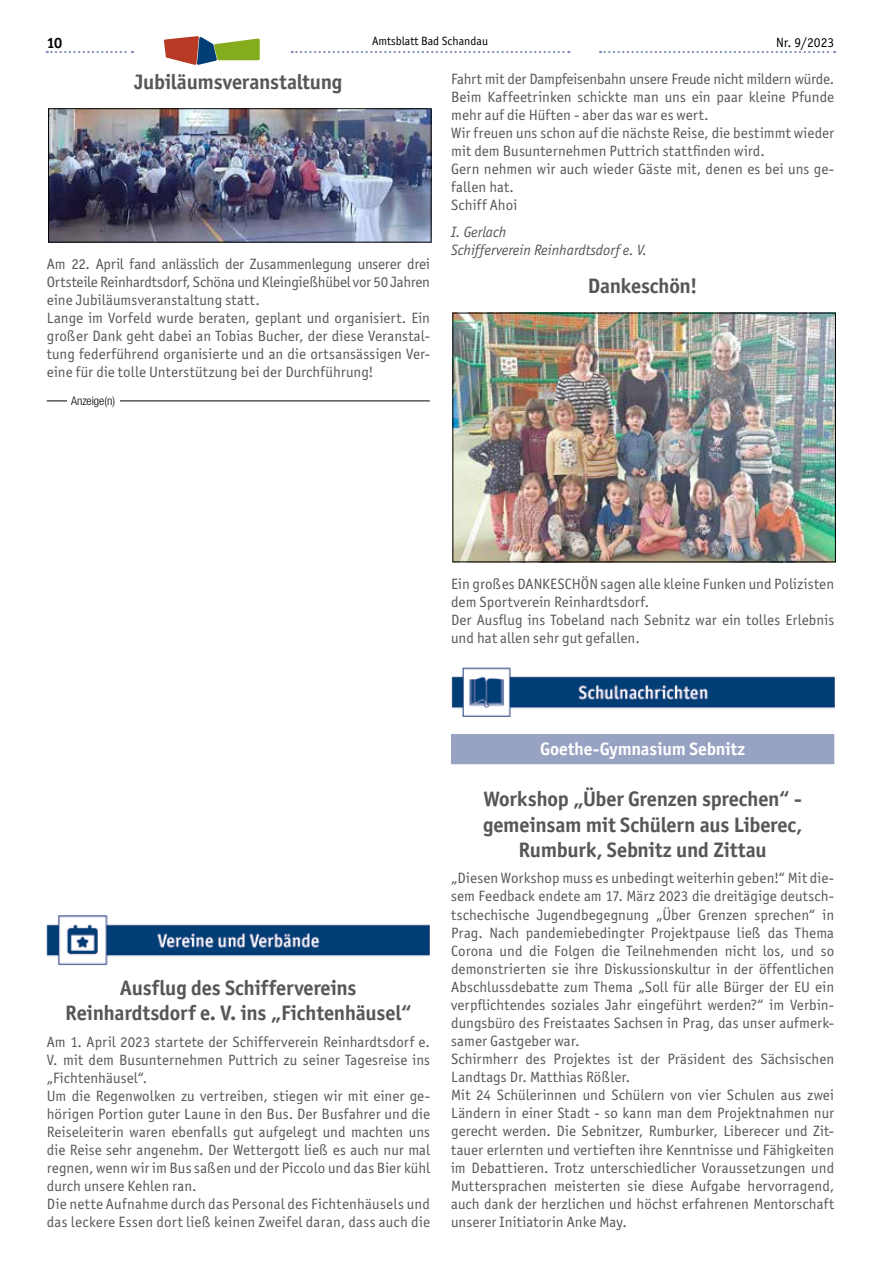
<style>
.page{position:relative;width:881px;height:1263px;background:#fff}
.page>*{position:absolute;margin:0;border:0;box-sizing:border-box;transform-origin:0 0}
.t1{font:700 21px/25.2px "Officina San ITC";letter-spacing:-.01em;color:#575756;text-align:center}
.t2{font:700 18px "Officina San ITC";letter-spacing:-.005em;color:#fff}
.t3{font:15px/18.1px "Officina San ITC";letter-spacing:.005em;color:#575756}
.t4{font:italic 15px/18px "Officina San ITC";color:#575756}
.t5{font:700 15px "Officina San ITC";color:#000}
.t6{font:13.5px "Officina San ITC";color:#000}
.t7{font:12px "Officina San ITC";color:#000}
.t8{font:300 condensed 12px "Helvetica Neue LT";color:#000}
</style>
<div class="page">
<svg style="left:291px;top:51px;width:278px;height:2px"></svg>
<svg style="left:47px;top:51px;width:86px;height:2px"></svg>
<svg style="left:600px;top:51px;width:234px;height:2px"></svg>
<svg style="left:164px;top:36px;width:95px;height:29px"></svg>
<img style="left:454px;top:315px;width:379px;height:245px">
<img style="left:451px;top:667px;width:382px;height:50px">
<div style="left:451px;top:734px;width:382px;height:30px;background:#98a2c3"></div>
<img style="left:50px;top:110px;width:379px;height:130px">
<div style="left:48px;top:108px;width:383px;height:134px;border:1px solid #000"></div>
<hr style="left:47px;top:401px;width:382px;height:1px;background:#000">
<div style="left:67px;top:397px;width:52px;height:6px;background:#fff"></div>
<img style="left:47px;top:915px;width:382px;height:50px">
<p class="t5" style="left:47px;top:34px;width:17px">10</p>
<p class="t7" style="left:372px;top:34px;width:117px">Amtsblatt Bad Schandau</p>
<p class="t6" style="left:775px;top:34px;width:60px">Nr. 9/2023</p>
<p class="t3" style="left:451px;top:70px;width:384px">Fahrt mit der Dampfeisenbahn unsere Freude nicht mildern würde.<br>Beim Kaffeetrinken schickte man uns ein paar kleine Pfunde mehr auf die Hüften - aber das war es wert.<br>Wir freuen uns schon auf die nächste Reise, die bestimmt wieder mit dem Busunternehmen Puttrich stattfinden wird.<br>Gern nehmen wir auch wieder Gäste mit, denen es bei uns ge&shy;fallen hat.<br>Schiff Ahoi</p>
<p class="t4" style="left:451px;top:223px;width:198px">I. Gerlach<br>Schifferverein Reinhardtsdorf e. V.</p>
<h1 class="t1" style="left:587px;top:273px;width:111px">Dankeschön!</h1>
<h1 class="t1" style="left:134px;top:69px;width:209px">Jubiläumsveranstaltung</h1>
<p class="t3" style="left:47px;top:255px;width:384px">Am 22. April fand anlässlich der Zusammenlegung unserer drei Ortsteile Reinhardtsdorf, Schöna und Kleingießhübel vor 50 Jahren eine Jubiläumsveranstaltung statt.<br>Lange im Vorfeld wurde beraten, geplant und organisiert. Ein großer Dank geht dabei an Tobias Bucher, der diese Veranstal&shy;tung federführend organisierte und an die ortsansässigen Ver&shy;eine für die tolle Unterstützung bei der Durchführung!</p>
<p class="t8" style="left:71px;top:393px;width:45px">Anzeige(n)</p>
<p class="t3" style="left:451px;top:574px;width:384px">Ein großes DANKESCHÖN sagen alle kleine Funken und Polizisten dem Sportverein Reinhardtsdorf.<br>Der Ausflug ins Tobeland nach Sebnitz war ein tolles Erlebnis und hat allen sehr gut gefallen.</p>
<h1 class="t1" style="left:65px;top:975px;width:347px">Ausflug des Schiffervereins<br>Reinhardtsdorf e. V. ins „Fichtenhäusel“</h1>
<p class="t3" style="left:47px;top:1032px;width:384px">Am 1. April 2023 startete der Schifferverein Reinhardtsdorf e.<br>V. mit dem Busunternehmen Puttrich zu seiner Tagesreise ins „Fichtenhäusel“.<br>Um die Regenwolken zu vertreiben, stiegen wir mit einer ge&shy;hörigen Portion guter Laune in den Bus. Der Busfahrer und die Reiseleiterin waren ebenfalls gut aufgelegt und machten uns die Reise sehr angenehm. Der Wettergott ließ es auch nur mal regnen, wenn wir im Bus saßen und der Piccolo und das Bier kühl durch unsere Kehlen ran.<br>Die nette Aufnahme durch das Personal des Fichtenhäusels und das leckere Essen dort ließ keinen Zweifel daran, dass auch die</p>
<p class="t2" style="left:540px;top:738px;width:207px">Goethe-Gymnasium Sebnitz</p>
<h1 class="t1" style="left:483px;top:786px;width:320px">Workshop „Über Grenzen sprechen“ - gemeinsam mit Schülern aus Liberec,<br>Rumburk, Sebnitz und Zittau</h1>
<p class="t3" style="left:451px;top:869px;width:384px">„Diesen Workshop muss es unbedingt weiterhin geben!“ Mit die&shy;sem Feedback endete am 17. März 2023 die dreitägige deutsch&shy;tschechische Jugendbegegnung „Über Grenzen sprechen“ in Prag. Nach pandemiebedingter Projektpause ließ das Thema Corona und die Folgen die Teilnehmenden nicht los, und so demonstrierten sie ihre Diskussionskultur in der öffentlichen Abschlussdebatte zum Thema „Soll für alle Bürger der EU ein verpflichtendes soziales Jahr eingeführt werden?“ im Verbin&shy;dungsbüro des Freistaates Sachsen in Prag, das unser aufmerk&shy;samer Gastgeber war.<br>Schirmherr des Projektes ist der Präsident des Sächsischen Landtags Dr. Matthias Rößler.<br>Mit 24 Schülerinnen und Schülern von vier Schulen aus zwei Ländern in einer Stadt - so kann man dem Projektnahmen nur gerecht werden. Die Sebnitzer, Rumburker, Liberecer und Zit&shy;tauer erlernten und vertieften ihre Kenntnisse und Fähigkeiten im Debattieren. Trotz unterschiedlicher Voraussetzungen und Muttersprachen meisterten sie diese Aufgabe hervorragend, auch dank der herzlichen und höchst erfahrenen Mentorschaft unserer Initiatorin Anke May.</p>
</div>
